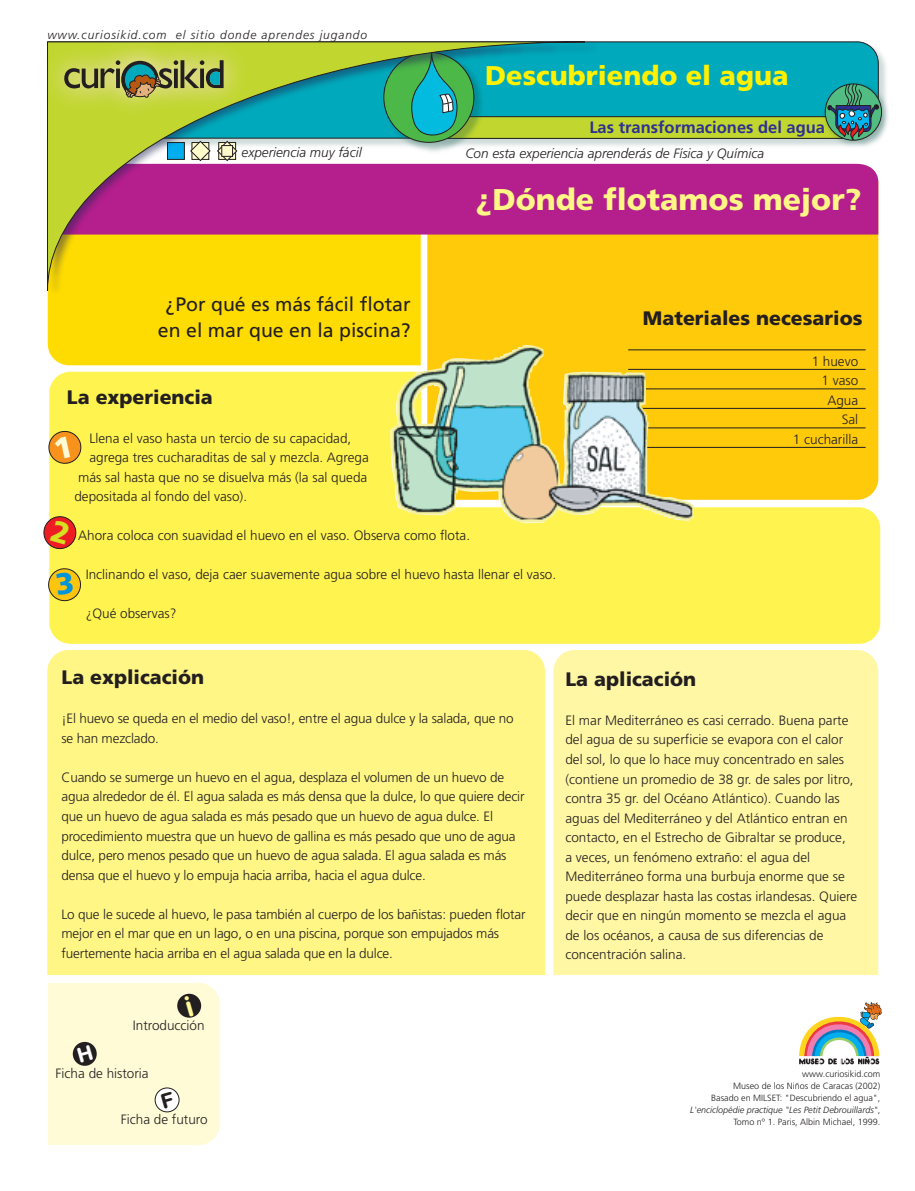
<style>
.page{position:relative;width:915px;height:1191px;background:#fff}
.page>*{position:absolute;margin:0;border:0;box-sizing:border-box;transform-origin:0 0}
.t1{font:900 30px "Frutiger";color:#fff685}
.t2{font:900 27px "Frutiger";color:#fff101}
.t3{font:900 19.5px "Frutiger";color:#231f20}
.t4{font:19.5px/25.5px "Frutiger";color:#231f20;text-align:center}
.t5{font:700 16.5px "Frutiger";color:#2e3092}
.t6{font:300 13.5px/19.5px "Frutiger";color:#231f20}
.t7{font:italic 300 13.5px "Frutiger";color:#231f20}
.t8{font:italic 300 12px "Frutiger";letter-spacing:.075em;color:#231f20}
.t9{font:300 9px/12px "Frutiger";color:#231f20;text-align:right}
.s1{font-style:italic}
</style>
<div class="page">
<div style="left:49px;top:372px;width:830px;height:272px;background:#fff34f"></div>
<div style="left:553px;top:650px;width:324px;height:325px;background:#fff7a4"></div>
<div style="left:47px;top:650px;width:498px;height:325px;background:#fff685"></div>
<div style="left:427px;top:234px;width:451px;height:266px;background:#feca0a"></div>
<div style="left:48px;top:296px;width:372px;height:69px;background:#ffdc01"></div>
<div style="left:599px;top:164px;width:279px;height:70px;background:#b41e8d"></div>
<svg style="left:599px;top:41px;width:279px;height:10px;background:#12a0b0"></svg>
<hr style="left:628px;top:388px;width:237px;height:1px;background:#231f20">
<hr style="left:628px;top:408px;width:237px;height:1px;background:#231f20">
<hr style="left:628px;top:427px;width:237px;height:1px;background:#231f20">
<hr style="left:628px;top:447px;width:237px;height:1px;background:#231f20">
<hr style="left:628px;top:369px;width:237px;height:1px;background:#231f20">
<hr style="left:628px;top:349px;width:237px;height:1px;background:#231f20">
<svg style="left:799px;top:1002px;width:82px;height:62px"></svg>
<img style="left:821px;top:81px;width:67px;height:66px">
<img style="left:47px;top:41px;width:552px;height:255px">
<svg style="left:47px;top:41px;width:538px;height:250px;background:#bf8c63"></svg>
<img style="left:47px;top:41px;width:9px;height:105px">
<img style="left:56px;top:41px;width:6px;height:105px">
<img style="left:217px;top:41px;width:64px;height:105px">
<img style="left:62px;top:41px;width:155px;height:111px">
<svg style="left:64px;top:60px;width:159px;height:38px;background:#919c53"></svg>
<svg style="left:410px;top:51px;width:469px;height:93px;background:#36ae96"></svg>
<img style="left:390px;top:343px;width:303px;height:181px">
<svg style="left:48px;top:429px;width:34px;height:36px"></svg>
<svg style="left:43px;top:515px;width:35px;height:35px"></svg>
<div style="left:48px;top:983px;width:172px;height:162px;background:#fffbd6"></div>
<svg style="left:48px;top:567px;width:33px;height:35px"></svg>
<p class="t8" style="left:47px;top:28px;width:321px">www.curiosikid.com el sitio donde aprendes jugando</p>
<p class="t7" style="left:241px;top:144px;width:121px">experiencia muy fácil</p>
<p class="t4" style="left:158px;top:291px;width:254px">¿Por qué es más fácil flotar en el mar que en la piscina?</p>
<p class="t2" style="left:485px;top:59px;width:305px">Descubriendo el agua</p>
<p class="t5" style="left:589px;top:118px;width:237px">Las transformaciones del agua</p>
<p class="t7" style="left:465px;top:146px;width:300px">Con esta experiencia aprenderás de Física y Química</p>
<p class="t1" style="left:475px;top:182px;width:387px">¿Dónde flotamos mejor?</p>
<p class="t3" style="left:642px;top:306px;width:221px">Materiales necesarios</p>
<p class="t3" style="left:67px;top:385px;width:147px">La experiencia</p>
<p class="t6" style="left:89px;top:428px;width:263px">Llena el vaso hasta un tercio de su capacidad,</p>
<p class="t6" style="left:89px;top:447px;width:281px">agrega tres cucharaditas de sal y mezcla. Agrega</p>
<p class="t6" style="left:78px;top:467px;width:290px">más sal hasta que no se disuelva más (la sal queda</p>
<p class="t6" style="left:74px;top:486px;width:174px">depositada al fondo del vaso).</p>
<p class="t6" style="left:78px;top:525px;width:393px">Ahora coloca con suavidad el huevo en el vaso. Observa como flota.</p>
<p class="t6" style="left:86px;top:564px;width:472px">Inclinando el vaso, deja caer suavemente agua sobre el huevo hasta llenar el vaso.</p>
<p class="t6" style="left:86px;top:603px;width:92px">¿Qué observas?</p>
<p class="t6" style="left:792px;top:351px;width:67px;text-align:right">1 huevo<br>1 vaso<br>Agua<br>Sal<br>1 cucharilla</p>
<p class="t3" style="left:61px;top:666px;width:144px">La explicación</p>
<p class="t6" style="left:61px;top:709px;width:453px">¡El huevo se queda en el medio del vaso!, entre el agua dulce y la salada, que no se han mezclado.</p>
<p class="t6" style="left:61px;top:767px;width:464px">Cuando se sumerge un huevo en el agua, desplaza el volumen de un huevo de agua alrededor de él. El agua salada es más densa que la dulce, lo que quiere decir que un huevo de agua salada es más pesado que un huevo de agua dulce. El procedimiento muestra que un huevo de gallina es más pesado que uno de agua dulce, pero menos pesado que un huevo de agua salada. El agua salada es más densa que el huevo y lo empuja hacia arriba, hacia el agua dulce.</p>
<p class="t6" style="left:61px;top:904px;width:465px">Lo que le sucede al huevo, le pasa también al cuerpo de los bañistas: pueden flotar mejor en el mar que en un lago, o en una piscina, porque son empujados más fuertemente hacia arriba en el agua salada que en la dulce.</p>
<p class="t3" style="left:565px;top:667px;width:132px">La aplicación</p>
<p class="t6" style="left:565px;top:710px;width:293px">El mar Mediterráneo es casi cerrado. Buena parte del agua de su superficie se evapora con el calor del sol, lo que lo hace muy concentrado en sales (contiene un promedio de 38 gr. de sales por litro, contra 35 gr. del Océano Atlántico). Cuando las aguas del Mediterráneo y del Atlántico entran en contacto, en el Estrecho de Gibraltar se produce,<br>a veces, un fenómeno extraño: el agua del Mediterráneo forma una burbuja enorme que se puede desplazar hasta las costas irlandesas. Quiere decir que en ningún momento se mezcla el agua de los océanos, a causa de sus diferencias de concentración salina.</p>
<p class="t6" style="left:133px;top:1015px;width:73px">Introducción</p>
<p class="t6" style="left:56px;top:1063px;width:95px">Ficha de historia</p>
<p class="t6" style="left:121px;top:1109px;width:88px">Ficha de futuro</p>
<p class="t9" style="left:690px;top:1067px;width:191px">www.curiosikid.com<br>Museo de los Niños de Caracas (2002)<br>Basado en MILSET: "Descubriendo el agua", <span class="s1">L'enciclopédie practique "Les Petit Debrouillards"</span>, Tomo nº 1. Paris, Albin Michael, 1999.</p>
</div>
